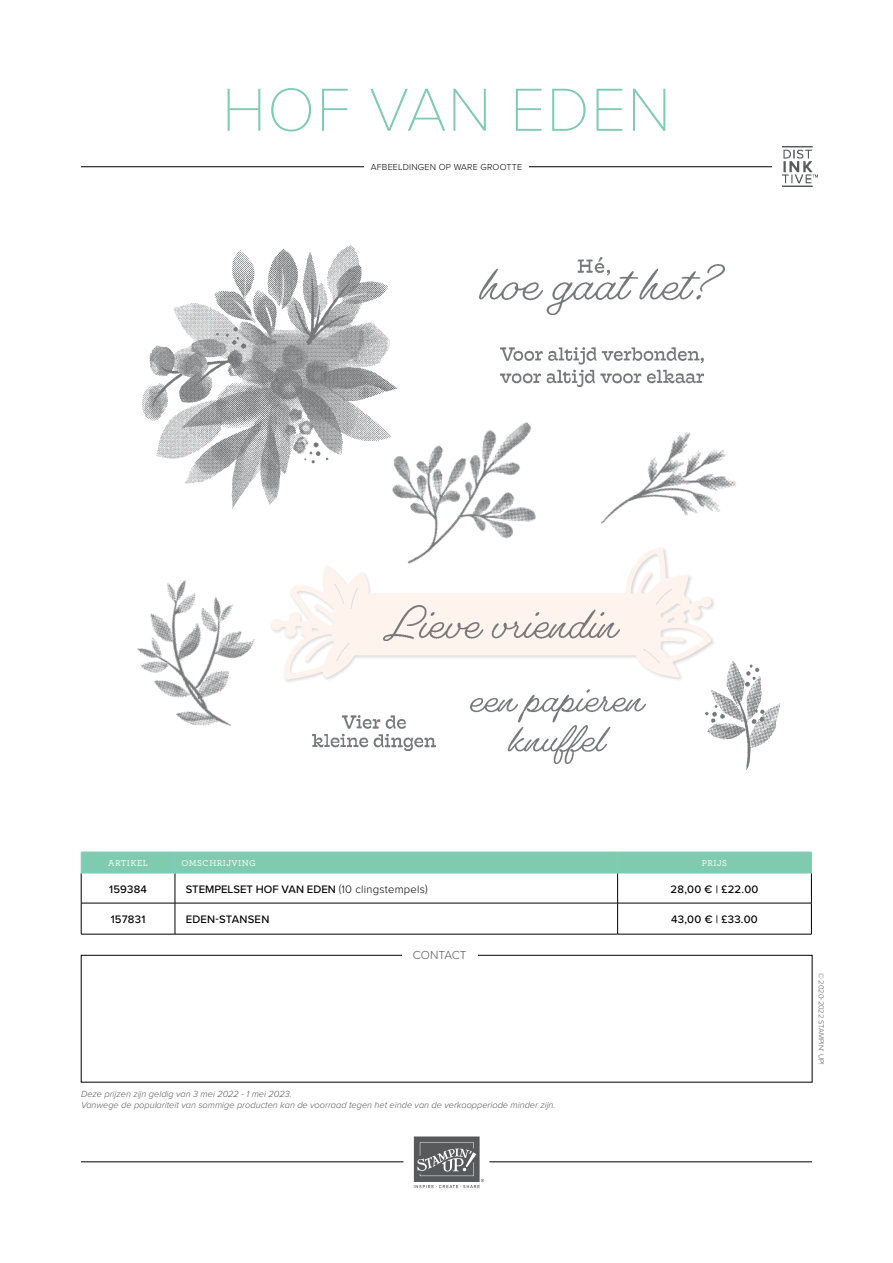
<style>
.page{position:relative;width:893px;height:1263px;background:#fff}
.page>*{position:absolute;margin:0;border:0;box-sizing:border-box;transform-origin:0 0}
.t1{font:100 63px "Proxima Nova T";letter-spacing:.02em;color:#7fcbaf}
.t2{font:300 12px "Proxima Nova";color:#58595b}
.t3{font:500 11.25px "Proxima Nova";letter-spacing:.02em;color:#000}
.t4{font:500 11.25px "Proxima Nova";color:#000}
.t5{font:italic 300 9.15px/10.9px "Proxima Nova";color:#58595b}
.t6{font:300 9px "Proxima Nova";letter-spacing:.02em;color:#000}
.t7{font:500 9px "Archer";letter-spacing:.05em;color:#fff}
.t8{font:300 7.5px "Proxima Nova";color:#58595b}
.s1{font-weight:300}
</style>
<div class="page">
<div style="left:81px;top:955px;width:731px;height:127px;border:1px solid #000"></div>
<div style="left:402px;top:950px;width:75px;height:9px;background:#fff"></div>
<hr style="left:81px;top:166px;width:731px;height:1px;background:#000">
<div style="left:772px;top:146px;width:45px;height:41px;background:#fff"></div>
<img style="left:783px;top:147px;width:34px;height:40px">
<hr style="left:81px;top:873px;width:1px;height:30px;background:#000">
<hr style="left:175px;top:873px;width:1px;height:30px;background:#000">
<hr style="left:617px;top:873px;width:1px;height:30px;background:#000">
<hr style="left:811px;top:873px;width:1px;height:30px;background:#000">
<hr style="left:81px;top:903px;width:94px;height:1px;background:#000">
<hr style="left:81px;top:903px;width:1px;height:31px;background:#000">
<hr style="left:175px;top:903px;width:443px;height:1px;background:#000">
<hr style="left:175px;top:903px;width:1px;height:31px;background:#000">
<hr style="left:618px;top:903px;width:194px;height:1px;background:#000">
<hr style="left:617px;top:903px;width:1px;height:31px;background:#000">
<hr style="left:811px;top:903px;width:1px;height:31px;background:#000">
<hr style="left:81px;top:934px;width:94px;height:1px;background:#000">
<hr style="left:175px;top:934px;width:443px;height:1px;background:#000">
<hr style="left:618px;top:934px;width:194px;height:1px;background:#000">
<div style="left:81px;top:852px;width:731px;height:21px;background:#7fcbaf"></div>
<hr style="left:81px;top:873px;width:94px;height:1px;background:#82cdbe">
<hr style="left:175px;top:873px;width:443px;height:1px;background:#82cdbe">
<hr style="left:618px;top:873px;width:194px;height:1px;background:#82cdbe">
<div style="left:364px;top:163px;width:165px;height:7px;background:#fff"></div>
<hr style="left:81px;top:1161px;width:322px;height:1px;background:#000">
<hr style="left:489px;top:1161px;width:323px;height:1px;background:#000">
<svg style="left:414px;top:1136px;width:70px;height:52px"></svg>
<img style="left:142px;top:245px;width:248px;height:263px">
<img style="left:312px;top:716px;width:124px;height:34px">
<img style="left:350px;top:377px;width:229px;height:169px">
<img style="left:137px;top:580px;width:118px;height:146px">
<img style="left:601px;top:432px;width:135px;height:92px">
<img style="left:706px;top:662px;width:74px;height:107px">
<img style="left:500px;top:348px;width:203px;height:38px">
<img style="left:479px;top:258px;width:245px;height:57px">
<img style="left:471px;top:689px;width:174px;height:75px">
<div style="left:270px;top:546px;width:446px;height:138px;background:#fff"></div>
<svg style="left:271px;top:547px;width:442px;height:133px"></svg>
<img style="left:384px;top:606px;width:236px;height:34px">
<h1 class="t1" style="left:222px;top:63px;width:450px">HOF VAN EDEN</h1>
<p class="t6" style="left:371px;top:161px;width:153px">AFBEELDINGEN OP WARE GROOTTE</p>
<p class="t7" style="left:108px;top:857px;width:41px">ARTIKEL</p>
<p class="t7" style="left:182px;top:857px;width:76px">OMSCHRIJVING</p>
<p class="t7" style="left:702px;top:857px;width:27px">PRIJS</p>
<p class="t3" style="left:109px;top:880px;width:39px">159384</p>
<p class="t4" style="left:186px;top:880px;width:243px">STEMPELSET HOF VAN EDEN <span class="s1">(10 clingstempels)</span></p>
<p class="t3" style="left:671px;top:880px;width:89px">28,00 € | £22.00</p>
<p class="t3" style="left:111px;top:911px;width:36px">157831</p>
<p class="t3" style="left:186px;top:911px;width:85px">EDEN-STANSEN</p>
<p class="t3" style="left:671px;top:911px;width:88px">43,00 € | £33.00</p>
<h2 class="t2" style="left:413px;top:946px;width:55px">CONTACT</h2>
<p class="t5" style="left:81px;top:1088px;width:476px">Deze prijzen zijn geldig van 3 mei 2022 - 1 mei 2023.<br>Vanwege de populariteit van sommige producten kan de voorraad tegen het einde van de verkoopperiode minder zijn.</p>
<p class="t8" style="left:827px;top:973px;width:94px;rotate:90deg">© 2020-2022 STAMPIN’ UP!</p>
</div>
